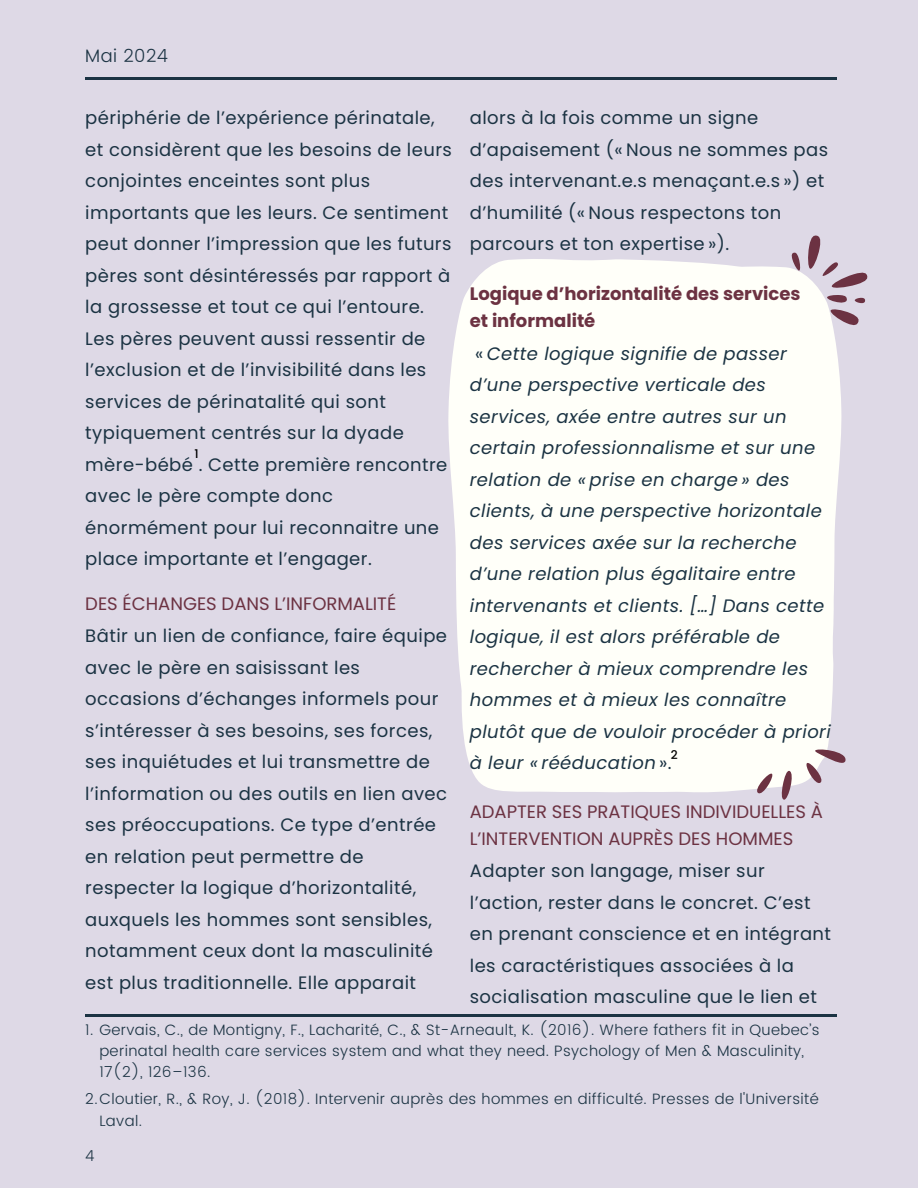
<style>
.page{position:relative;width:918px;height:1188px;background:#ded9e6}
.page>*{position:absolute;margin:0;border:0;box-sizing:border-box;transform-origin:0 0}
.t1{font:18px/31.5px "Poppins";letter-spacing:.025em;color:#1b3343}
.t2{font:italic 18px/31.5px "Poppins";letter-spacing:.025em;color:#1b3343}
.t3{font:18px/27px "Poppins";color:#6c3242}
.t4{font:700 18px/27px "Poppins";color:#6c3242}
.t5{font:300 18px "Poppins";letter-spacing:.025em;color:#1b3343}
.t6{font:300 15px/21.3px "Poppins";letter-spacing:.025em;color:#1b3343}
.t7{font:500 12px "Poppins";color:#000}
.s1{font-style:normal}
</style>
<div class="page">
<hr style="left:85px;top:78px;width:752px;height:2px;background:#1b3343">
<hr style="left:85px;top:1015px;width:752px;height:2px;background:#1b3343">
<svg style="left:826px;top:332px;width:16px;height:408px;fill:#fffff9"></svg>
<svg style="left:487px;top:787px;width:260px;height:5px"></svg>
<div style="left:448px;top:259px;width:378px;height:528px;background:#fffff9"></div>
<svg style="left:786px;top:235px;width:82px;height:97px"></svg>
<svg style="left:747px;top:740px;width:99px;height:60px"></svg>
<h3 class="t5" style="left:85px;top:45px;width:84px">Mai 2024</h3>
<h3 class="t1" style="left:85px;top:102px;width:368px">périphérie de l’expérience périnatale, et considèrent que les besoins de leurs conjointes enceintes sont plus importants que les leurs. Ce sentiment peut donner l’impression que les futurs pères sont désintéressés par rapport à la grossesse et tout ce qui l’entoure.<br>Les pères peuvent aussi ressentir de l’exclusion et de l’invisibilité dans les services de périnatalité qui sont typiquement centrés sur la dyade mère-bébé . Cette première rencontre avec le père compte donc énormément pour lui reconnaitre une place importante et l’engager.</h3>
<h3 class="t3" style="left:85px;top:591px;width:312px">DES ÉCHANGES DANS L’INFORMALITÉ</h3>
<p class="t1" style="left:85px;top:620px;width:363px">Bâtir un lien de confiance, faire équipe avec le père en saisissant les occasions d’échanges informels pour s’intéresser à ses besoins, ses forces, ses inquiétudes et lui transmettre de l’information ou des outils en lien avec ses préoccupations. Ce type d’entrée en relation peut permettre de respecter la logique d’horizontalité, auxquels les hommes sont sensibles, notamment ceux dont la masculinité est plus traditionnelle. Elle apparait</p>
<p class="t7" style="left:194px;top:445px;width:6px">1</p>
<h3 class="t1" style="left:470px;top:102px;width:360px">alors à la fois comme un signe d’apaisement (« Nous ne sommes pas des intervenant.e.s menaçant.e.s ») et d’humilité (« Nous respectons ton parcours et ton expertise »).</h3>
<p class="t4" style="left:470px;top:281px;width:332px">Logique d’horizontalité des services et informalité</p>
<p class="t2" style="left:470px;top:337px;width:363px"><span class="s1">«</span> Cette logique signifie de passer d’une perspective verticale des services, axée entre autres sur un certain professionnalisme et sur une relation de « prise en charge » des clients, à une perspective horizontale des services axée sur la recherche d’une relation plus égalitaire entre intervenants et clients. […] Dans cette logique, il est alors préférable de rechercher à mieux comprendre les hommes et à mieux les connaître plutôt que de vouloir procéder à priori à leur « rééducation <span class="s1">».</span></p>
<p class="t7" style="left:671px;top:747px;width:8px">2</p>
<p class="t3" style="left:470px;top:798px;width:355px">ADAPTER SES PRATIQUES INDIVIDUELLES À<br>L’INTERVENTION AUPRÈS DES HOMMES</p>
<h1 class="t1" style="left:470px;top:855px;width:363px">Adapter son langage, miser sur l’action, rester dans le concret. C’est en prenant conscience et en intégrant les caractéristiques associées à la socialisation masculine que le lien et</h1>
<p class="t6" style="left:85px;top:1019px;width:736px">1. Gervais, C., de Montigny, F., Lacharité, C., &amp; St-Arneault, K. (2016). Where fathers fit in Quebec’s</p>
<h2 class="t6" style="left:99px;top:1040px;width:706px">perinatal health care services system and what they need. Psychology of Men &amp; Masculinity,<br>17(2), 126–136.</h2>
<h1 class="t6" style="left:85px;top:1088px;width:735px">2.Cloutier, R., &amp; Roy, J. (2018). Intervenir auprès des hommes en difficulté. Presses de l'Université</h1>
<h3 class="t6" style="left:99px;top:1110px;width:44px">Laval.</h3>
<p class="t6" style="left:85px;top:1145px;width:11px">4</p>
</div>
